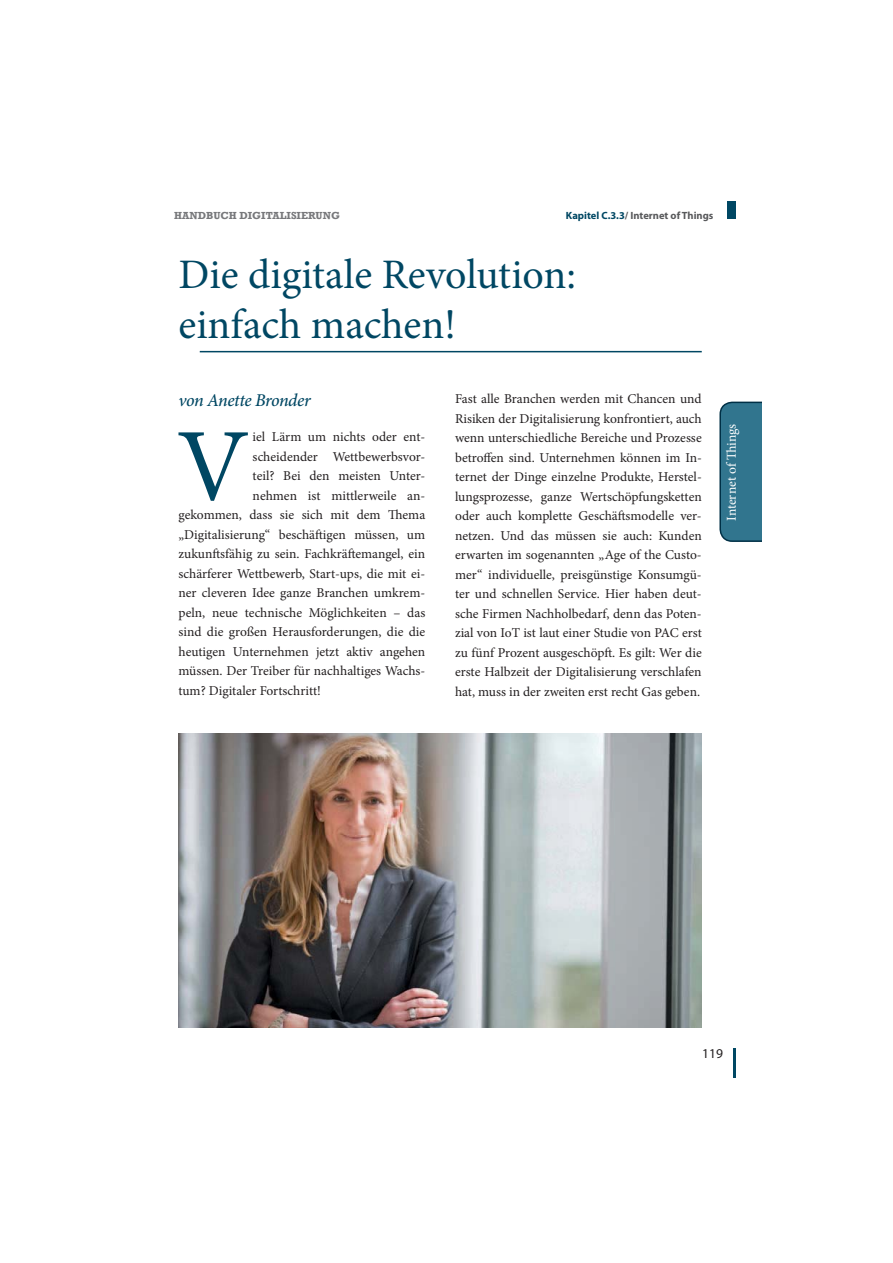
<style>
.page{position:relative;width:893px;height:1263px;background:#fff}
.page>*{position:absolute;margin:0;border:0;box-sizing:border-box;transform-origin:0 0}
.t1{font:103.5px "Minion Pro";color:#004763}
.t2{font:42px/50.4px "Minion Pro";color:#004763}
.t3{font:italic 500 18px "Minion Pro";letter-spacing:-.025em;color:#004763}
.t4{font:13.5px/19.5px "Minion Pro";color:#231f20;text-align:justify}
.t5{font:13.5px "Minion Pro";letter-spacing:-.005em;color:#fff}
.t6{font:13.5px "Myriad Pro";color:#231f20}
.t7{font:700 10.5px "Myriad Pro";color:#58595b}
.t8{font:700 10.5px "Rockwell";color:#77787b}
.s1{color:#004763}
</style>
<div class="page">
<div style="left:727px;top:202px;width:8px;height:17px;background:#004763"></div>
<hr style="left:733px;top:1048px;width:2px;height:30px;background:#004763">
<svg style="left:719px;top:401px;width:42px;height:141px;background:#34758d"></svg>
<hr style="left:200px;top:351px;width:501px;height:1px;background:#004763">
<img style="left:178px;top:733px;width:523px;height:295px">
<p class="t8" style="left:174px;top:209px;width:167px">HANDBUCH DIGITALISIERUNG</p>
<p class="t7" style="left:566px;top:209px;width:149px"><span class="s1">Kapitel C.3.3</span>/ Internet of Things</p>
<h2 class="t2" style="left:178px;top:253px;width:399px">Die digitale Revolution: einfach machen!</h2>
<h3 class="t3" style="left:178px;top:393px;width:134px">von Anette Bronder</h3>
<h1 class="t1" style="left:177px;top:426px;width:74px">V</h1>
<p class="t4" style="left:252px;top:428px;width:174px">iel Lärm um nichts oder ent-</p>
<p class="t4" style="left:252px;top:448px;width:174px">scheidender Wettbewerbsvor-</p>
<p class="t4" style="left:252px;top:467px;width:174px">teil? Bei den meisten Unter-</p>
<p class="t4" style="left:252px;top:487px;width:174px">nehmen ist mittlerweile an-</p>
<p class="t4" style="left:178px;top:506px;width:248px">gekommen, dass sie sich mit dem Thema</p>
<p class="t4" style="left:178px;top:526px;width:248px">„Digitalisierung“ beschäftigen müssen, um</p>
<p class="t4" style="left:178px;top:545px;width:248px">zukunftsfähig zu sein. Fachkräftemangel, ein</p>
<p class="t4" style="left:178px;top:565px;width:248px">schärferer Wettbewerb, Start-ups, die mit ei-</p>
<p class="t4" style="left:178px;top:584px;width:248px">ner cleveren Idee ganze Branchen umkrem-</p>
<p class="t4" style="left:178px;top:604px;width:248px">peln, neue technische Möglichkeiten – das</p>
<p class="t4" style="left:178px;top:623px;width:248px">sind die großen Herausforderungen, die die</p>
<p class="t4" style="left:178px;top:643px;width:248px">heutigen Unternehmen jetzt aktiv angehen</p>
<p class="t4" style="left:178px;top:662px;width:248px">müssen. Der Treiber für nachhaltiges Wachs-</p>
<p class="t4" style="left:178px;top:682px;width:144px">tum? Digitaler Fortschritt!</p>
<p class="t4" style="left:455px;top:390px;width:248px">Fast alle Branchen werden mit Chancen und Risiken der Digitalisierung konfrontiert, auch wenn unterschiedliche Bereiche und Prozesse betroffen sind. Unternehmen können im In&shy;ternet der Dinge einzelne Produkte, Herstel&shy;lungsprozesse, ganze Wertschöpfungsketten oder auch komplette Geschäftsmodelle ver&shy;netzen. Und das müssen sie auch: Kunden erwarten im sogenannten „Age of the Custo&shy;mer“ individuelle, preisgünstige Konsumgü&shy;ter und schnellen Service. Hier haben deut&shy;sche Firmen Nachholbedarf, denn das Poten&shy;zial von IoT ist laut einer Studie von PAC erst zu fünf Prozent ausgeschöpft. Es gilt: Wer die erste Halbzeit der Digitalisierung verschlafen hat, muss in der zweiten erst recht Gas geben.</p>
<p class="t5" style="left:726px;top:521px;width:99px;rotate:-90deg">Internet of Things</p>
<p class="t6" style="left:702px;top:1046px;width:22px">119</p>
</div>
